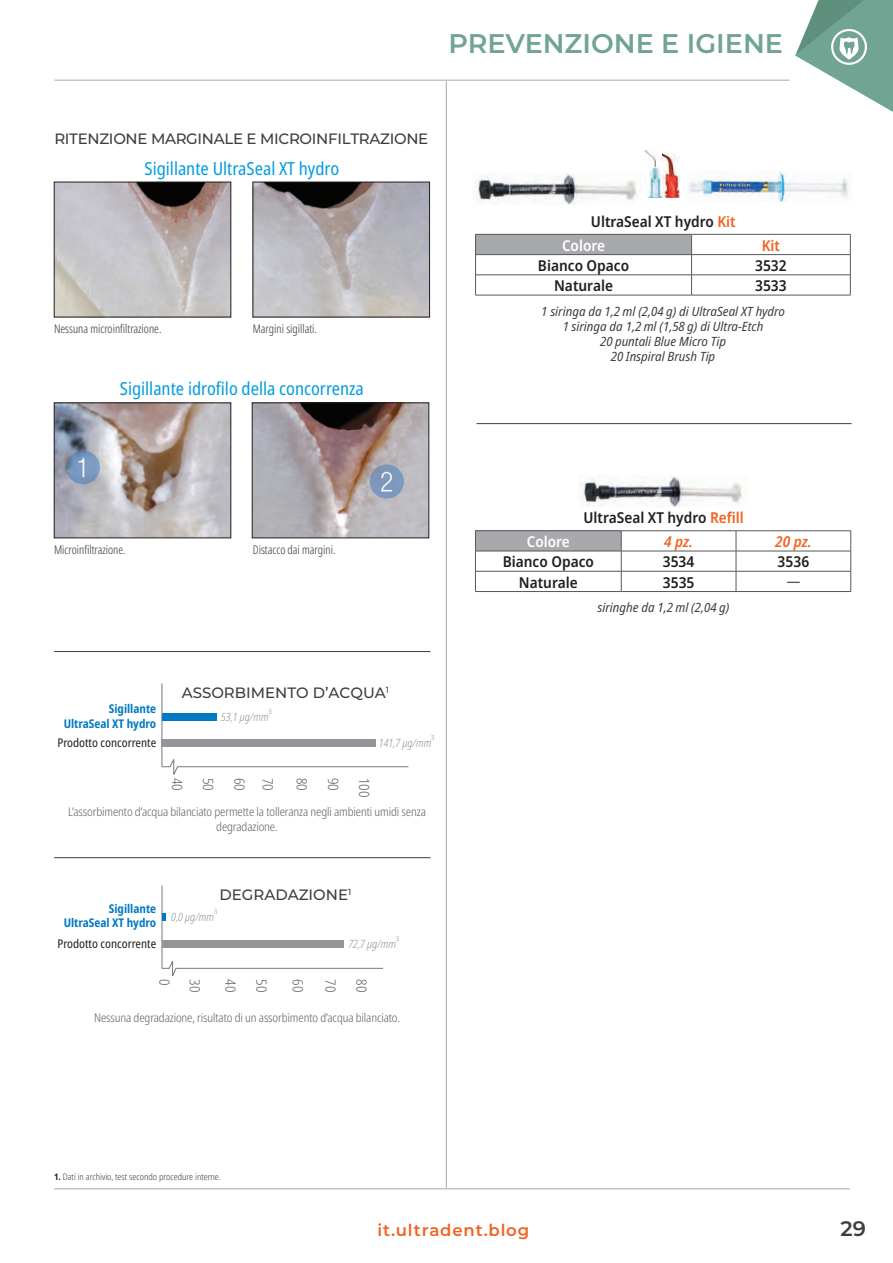
<style>
.page{position:relative;width:893px;height:1263px;background:#fff}
.page>*{position:absolute;margin:0;border:0;box-sizing:border-box;transform-origin:0 0}
.t1{font:600 27px "Montserrat";color:#71a492}
.t2{font:600 21px "Montserrat";color:#3e3e3f}
.t3{font:condensed 18px "Noto Sans";color:#069ddc}
.t4{font:600 16.5px "Montserrat";letter-spacing:.05em;color:#f26221}
.t5{font:600 semi-condensed 15px "Noto Sans";color:#231f20}
.t6{font:500 15px "Montserrat";letter-spacing:-.02em;color:#3e3e3f}
.t7{font:500 15px "Montserrat";color:#3e3e3f}
.t8{font:600 semi-condensed 15px "Noto Sans";color:#fff}
.t9{font:italic 600 semi-condensed 15px "Noto Sans";color:#f26221}
.t10{font:600 semi-condensed 15px "Noto Sans";color:#f26221}
.t11{font:300 condensed 14.1px "Noto Sans";color:#636366}
.t12{font:600 semi-condensed 13.5px "Noto Sans";color:#57585a}
.t13{font:italic semi-condensed 12.75px/15px "Noto Sans";color:#3e3e3f;text-align:center}
.t14{font:300 condensed 12px/14.4px "Noto Sans";letter-spacing:-.01em;color:#636366;text-align:center}
.t15{font:300 extra-condensed 12px "Noto Sans";color:#3e3e3f}
.t16{font:700 condensed 12px/14.4px "Noto Sans";color:#0079c2;text-align:right}
.t17{font:condensed 12px "Noto Sans";color:#231f20}
.t18{font:italic 300 condensed 11.4px "Noto Sans";color:#939598}
.t19{font:300 condensed 9px "Noto Sans";color:#3e3e3f}
.t20{font:300 condensed 7.05px "Noto Sans";color:#939598}
.s1{color:#f26221}
.s2{font-weight:700;color:#231f20}
</style>
<div class="page">
<svg style="left:795px;top:0;width:98px;height:112px"></svg>
<hr style="left:446px;top:81px;width:1px;height:1107px;background:#a8a9ad">
<hr style="left:54px;top:80px;width:736px;height:1px;background:#a8a9ad">
<hr style="left:54px;top:1188px;width:796px;height:1px;background:#a8a9ad">
<img style="left:661px;top:153px;width:18px;height:45px">
<img style="left:645px;top:150px;width:16px;height:48px">
<hr style="left:475px;top:295px;width:217px;height:1px;background:#57585a">
<svg style="left:475px;top:234px;width:376px;height:61px"></svg>
<hr style="left:692px;top:295px;width:158px;height:1px;background:#57585a">
<hr style="left:621px;top:530px;width:115px;height:1px;background:#57585a">
<hr style="left:736px;top:530px;width:115px;height:1px;background:#57585a">
<hr style="left:475px;top:530px;width:146px;height:1px;background:#57585a">
<hr style="left:475px;top:591px;width:146px;height:1px;background:#57585a">
<svg style="left:475px;top:531px;width:376px;height:60px"></svg>
<hr style="left:621px;top:591px;width:115px;height:1px;background:#57585a">
<hr style="left:736px;top:591px;width:115px;height:1px;background:#57585a">
<svg style="left:54px;top:182px;width:177px;height:135px;background:#b6b1b2"></svg>
<svg style="left:253px;top:182px;width:177px;height:135px;background:#aba8ac"></svg>
<svg style="left:54px;top:402px;width:177px;height:136px;background:#aea9ab"></svg>
<svg style="left:252px;top:402px;width:177px;height:136px;background:#9f9699"></svg>
<hr style="left:477px;top:423px;width:375px;height:1px;background:#3e3e3f">
<hr style="left:54px;top:651px;width:376px;height:1px;background:#3e3e3f">
<hr style="left:54px;top:857px;width:376px;height:1px;background:#3e3e3f">
<img style="left:474px;top:173px;width:163px;height:32px">
<img style="left:579px;top:476px;width:164px;height:31px">
<img style="left:689px;top:172px;width:160px;height:30px">
<hr style="left:162px;top:683px;width:1px;height:84px;background:#76787b">
<svg style="left:161px;top:758px;width:248px;height:17px"></svg>
<div style="left:162px;top:713px;width:54px;height:8px;background:#0079c2"></div>
<div style="left:162px;top:739px;width:214px;height:8px;background:#939598"></div>
<hr style="left:162px;top:885px;width:1px;height:83px;background:#76787b">
<svg style="left:161px;top:959px;width:222px;height:17px"></svg>
<svg style="left:162px;top:913px;width:4px;height:8px"></svg>
<div style="left:162px;top:940px;width:181px;height:8px;background:#939598"></div>
<h1 class="t1" style="left:448px;top:24px;width:336px">PREVENZIONE E IGIENE</h1>
<p class="t6" style="left:54px;top:128px;width:375px">RITENZIONE MARGINALE E MICROINFILTRAZIONE</p>
<h3 class="t3" style="left:145px;top:155px;width:196px">Sigillante UltraSeal XT hydro</h3>
<p class="t15" style="left:54px;top:320px;width:109px">Nessuna microinfiltrazione.</p>
<p class="t15" style="left:253px;top:320px;width:66px">Margini sigillati.</p>
<h3 class="t3" style="left:120px;top:376px;width:245px">Sigillante idrofilo della concorrenza</h3>
<p class="t5" style="left:591px;top:211px;width:146px">UltraSeal XT hydro <span class="s1">Kit</span></p>
<p class="t8" style="left:562px;top:235px;width:45px">Colore</p>
<p class="t10" style="left:762px;top:235px;width:20px">Kit</p>
<p class="t5" style="left:538px;top:255px;width:93px">Bianco Opaco</p>
<p class="t5" style="left:755px;top:255px;width:33px">3532</p>
<p class="t5" style="left:554px;top:275px;width:60px">Naturale</p>
<p class="t5" style="left:755px;top:275px;width:33px">3533</p>
<p class="t13" style="left:541px;top:304px;width:245px">1 siringa da 1,2 ml (2,04 g) di UltraSeal XT hydro 1 siringa da 1,2 ml (1,58 g) di Ultra-Etch<br>20 puntali Blue Micro Tip<br>20 Inspiral Brush Tip</p>
<p class="t15" style="left:54px;top:541px;width:73px">Microinfiltrazione.</p>
<p class="t15" style="left:253px;top:541px;width:84px">Distacco dai margini.</p>
<p class="t7" style="left:182px;top:682px;width:209px">ASSORBIMENTO D’ACQUA<sup>1</sup></p>
<p class="t16" style="left:64px;top:702px;width:94px">Sigillante<br>UltraSeal XT hydro</p>
<p class="t18" style="left:221px;top:709px;width:49px">53,1 µg/mm</p>
<p class="t20" style="left:269px;top:707px;width:5px">3</p>
<p class="t17" style="left:57px;top:734px;width:100px">Prodotto concorrente</p>
<p class="t20" style="left:431px;top:733px;width:5px">3</p>
<p class="t18" style="left:379px;top:735px;width:54px">141,7 µg/mm</p>
<p class="t11" style="left:187px;top:778px;width:15px;rotate:90deg">40</p>
<p class="t11" style="left:218px;top:778px;width:15px;rotate:90deg">50</p>
<p class="t11" style="left:249px;top:778px;width:15px;rotate:90deg">60</p>
<p class="t11" style="left:278px;top:778px;width:15px;rotate:90deg">70</p>
<p class="t11" style="left:312px;top:778px;width:15px;rotate:90deg">80</p>
<p class="t11" style="left:343px;top:778px;width:15px;rotate:90deg">90</p>
<p class="t11" style="left:374px;top:778px;width:21px;rotate:90deg">100</p>
<p class="t14" style="left:68px;top:805px;width:359px">L’assorbimento d’acqua bilanciato permette la tolleranza negli ambienti umidi senza degradazione.</p>
<p class="t16" style="left:64px;top:902px;width:94px">Sigillante<br>UltraSeal XT hydro</p>
<p class="t17" style="left:57px;top:935px;width:100px">Prodotto concorrente</p>
<p class="t7" style="left:219px;top:884px;width:133px">DEGRADAZIONE<sup>1</sup></p>
<p class="t20" style="left:214px;top:907px;width:5px">3</p>
<p class="t18" style="left:171px;top:909px;width:44px">0,0 µg/mm</p>
<p class="t20" style="left:396px;top:933px;width:5px">3</p>
<p class="t18" style="left:348px;top:936px;width:49px">72,7 µg/mm</p>
<p class="t11" style="left:175px;top:979px;width:8px;rotate:90deg">0</p>
<p class="t11" style="left:205px;top:979px;width:15px;rotate:90deg">30</p>
<p class="t11" style="left:240px;top:979px;width:15px;rotate:90deg">40</p>
<p class="t11" style="left:272px;top:979px;width:15px;rotate:90deg">50</p>
<p class="t11" style="left:308px;top:979px;width:15px;rotate:90deg">60</p>
<p class="t11" style="left:340px;top:979px;width:15px;rotate:90deg">70</p>
<p class="t11" style="left:372px;top:979px;width:15px;rotate:90deg">80</p>
<p class="t14" style="left:94px;top:1011px;width:308px">Nessuna degradazione, risultato di un assorbimento d’acqua bilanciato.</p>
<p class="t5" style="left:583px;top:507px;width:162px">UltraSeal XT hydro <span class="s1">Refill</span></p>
<p class="t8" style="left:527px;top:531px;width:45px">Colore</p>
<p class="t9" style="left:664px;top:531px;width:30px">4 pz.</p>
<p class="t9" style="left:775px;top:531px;width:38px">20 pz.</p>
<p class="t5" style="left:503px;top:551px;width:93px">Bianco Opaco</p>
<p class="t5" style="left:663px;top:551px;width:33px">3534</p>
<p class="t5" style="left:777px;top:551px;width:33px">3536</p>
<p class="t5" style="left:519px;top:571px;width:60px">Naturale</p>
<p class="t5" style="left:663px;top:571px;width:33px">3535</p>
<p class="t12" style="left:787px;top:571px;width:15px">—</p>
<p class="t13" style="left:597px;top:600px;width:133px">siringhe da 1,2 ml (2,04 g)</p>
<p class="t19" style="left:54px;top:1170px;width:168px"><span class="s2">1.</span> Dati in archivio, test secondo procedure interne.</p>
<h3 class="t4" style="left:378px;top:1219px;width:153px">it.ultradent.blog</h3>
<h2 class="t2" style="left:841px;top:1213px;width:27px">29</h2>
</div>
